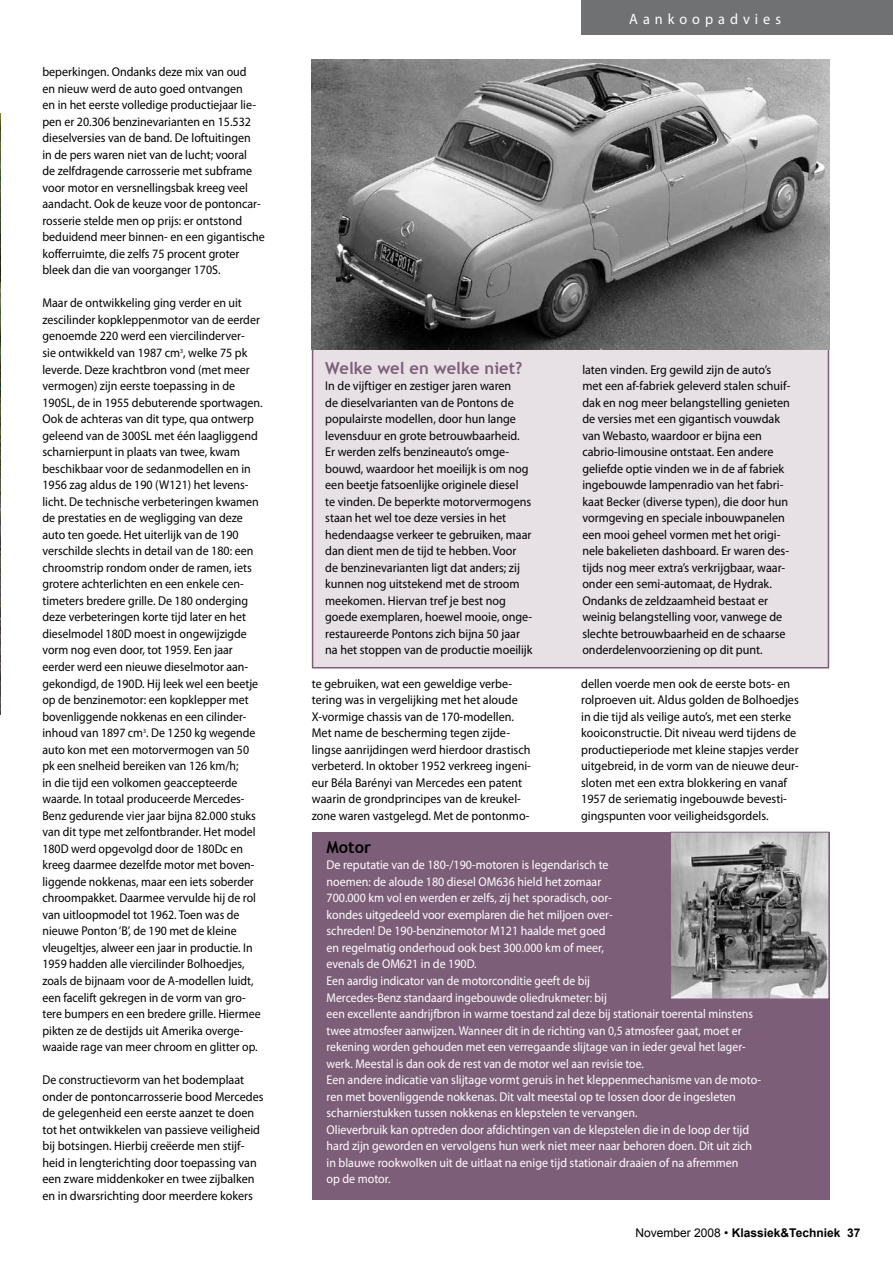
<style>
.page{position:relative;width:893px;height:1263px;background:#fff}
.page>*{position:absolute;margin:0;border:0;box-sizing:border-box;transform-origin:0 0}
.t1{font:700 16.5px "Trebuchet MS";color:#7d5e78}
.t2{font:700 16.5px "Trebuchet MS";color:#000}
.t3{font:15px "Myriad Pro";letter-spacing:.35em;color:#fff;scale:.95 1}
.t4{font:12.75px/16.5px "Myriad Pro";color:#000;scale:.94 1}
.t5{font:12.75px/16.5px "Myriad Pro";color:#000;scale:.95 1}
.t6{font:12.75px/16.5px "Myriad Pro";color:#fff;scale:.94 1}
.t7{font:12.75px/16.5px "Myriad Pro";color:#000;scale:.93 1}
.t8{font:700 12px "Arial";color:#000}
.s1{font-weight:400}
</style>
<div class="page">
<img style="left:0;top:114px;width:1px;height:600px">
<div style="left:312px;top:60px;width:517px;height:608px;background:#e7e0e5;border:2px solid #7d5e78"></div>
<img style="left:312px;top:60px;width:517px;height:289px">
<div style="left:312px;top:832px;width:517px;height:367px;background:#7d5e78"></div>
<img style="left:672px;top:834px;width:155px;height:163px">
<div style="left:670px;top:832px;width:159px;height:167px;border:1px solid #7d5e78"></div>
<div style="left:581px;top:0;width:312px;height:34px;background:#707173"></div>
<p class="t4" style="left:42px;top:63px;width:238px">beperkingen. Ondanks deze mix van oud<br>en nieuw werd de auto goed ontvangen<br>en in het eerste volledige productiejaar lie&shy;pen er 20.306 benzinevarianten en 15.532 dieselversies van de band. De loftuitingen<br>in de pers waren niet van de lucht; vooral<br>de zelfdragende carrosserie met subframe voor motor en versnellingsbak kreeg veel aandacht. Ook de keuze voor de pontoncar&shy;rosserie stelde men op prijs: er ontstond beduidend meer binnen- en een gigantische kofferruimte, die zelfs 75 procent groter bleek dan die van voorganger 170S.</p>
<p class="t4" style="left:42px;top:295px;width:236px">Maar de ontwikkeling ging verder en uit zescilinder kopkleppenmotor van de eerder genoemde 220 werd een viercilinderver-<br>sie ontwikkeld van 1987 cm<sup>3</sup>, welke 75 pk leverde. Deze krachtbron vond (met meer vermogen) zijn eerste toepassing in de 190SL, de in 1955 debuterende sportwagen.<br>Ook de achteras van dit type, qua ontwerp geleend van de 300SL met één laagliggend scharnierpunt in plaats van twee, kwam beschikbaar voor de sedanmodellen en in 1956 zag aldus de 190 (W121) het levens&shy;licht. De technische verbeteringen kwamen de prestaties en de wegligging van deze auto ten goede. Het uiterlijk van de 190 verschilde slechts in detail van de 180: een chroomstrip rondom onder de ramen, iets grotere achterlichten en een enkele cen&shy;timeters bredere grille. De 180 onderging deze verbeteringen korte tijd later en het dieselmodel 180D moest in ongewijzigde vorm nog even door, tot 1959. Een jaar eerder werd een nieuwe dieselmotor aan&shy;gekondigd, de 190D. Hij leek wel een beetje op de benzinemotor: een kopklepper met bovenliggende nokkenas en een cilinder&shy;inhoud van 1897 cm<sup>3</sup>. De 1250 kg wegende auto kon met een motorvermogen van 50 pk een snelheid bereiken van 126 km/h;<br>in die tijd een volkomen geaccepteerde waarde. In totaal produceerde Mercedes-Benz gedurende vier jaar bijna 82.000 stuks van dit type met zelfontbrander. Het model 180D werd opgevolgd door de 180Dc en kreeg daarmee dezelfde motor met boven&shy;liggende nokkenas, maar een iets soberder chroompakket. Daarmee vervulde hij de rol van uitloopmodel tot 1962. Toen was de nieuwe Ponton ‘B’, de 190 met de kleine vleugeltjes, alweer een jaar in productie. In 1959 hadden alle viercilinder Bolhoedjes, zoals de bijnaam voor de A-modellen luidt, een facelift gekregen in de vorm van gro&shy;tere bumpers en een bredere grille. Hiermee pikten ze de destijds uit Amerika overge&shy;waaide rage van meer chroom en glitter op.</p>
<p class="t7" style="left:42px;top:1071px;width:239px">De constructievorm van het bodemplaat onder de pontoncarrosserie bood Mercedes de gelegenheid een eerste aanzet te doen tot het ontwikkelen van passieve veiligheid bij botsingen. Hierbij creëerde men stijf&shy;heid in lengterichting door toepassing van een zware middenkoker en twee zijbalken en in dwarsrichting door meerdere kokers</p>
<p class="t3" style="left:629px;top:10px;width:161px">Aankoopadvies</p>
<p class="t1" style="left:325px;top:357px;width:199px">Welke wel en welke niet?</p>
<p class="t5" style="left:325px;top:377px;width:220px">In de vijftiger en zestiger jaren waren<br>de dieselvarianten van de Pontons de populairste modellen, door hun lange levensduur en grote betrouwbaarheid.<br>Er werden zelfs benzineauto’s omge&shy;bouwd, waardoor het moeilijk is om nog een beetje fatsoenlijke originele diesel<br>te vinden. De beperkte motorvermogens staan het wel toe deze versies in het hedendaagse verkeer te gebruiken, maar dan dient men de tijd te hebben. Voor de benzinevarianten ligt dat anders; zij kunnen nog uitstekend met de stroom meekomen. Hiervan tref je best nog goede exemplaren, hoewel mooie, onge&shy;restaureerde Pontons zich bijna 50 jaar na het stoppen van de productie moeilijk</p>
<p class="t5" style="left:582px;top:361px;width:220px">laten vinden. Erg gewild zijn de auto’s met een af-fabriek geleverd stalen schuif&shy;dak en nog meer belangstelling genieten de versies met een gigantisch vouwdak van Webasto, waardoor er bijna een cabrio-limousine ontstaat. Een andere geliefde optie vinden we in de af fabriek ingebouwde lampenradio van het fabri&shy;kaat Becker (diverse typen), die door hun vormgeving en speciale inbouwpanelen een mooi geheel vormen met het origi&shy;nele bakelieten dashboard. Er waren des&shy;tijds nog meer extra’s verkrijgbaar, waar&shy;onder een semi-automaat, de Hydrak.<br>Ondanks de zeldzaamheid bestaat er weinig belangstelling voor, vanwege de slechte betrouwbaarheid en de schaarse onderdelenvoorziening op dit punt.</p>
<p class="t5" style="left:312px;top:675px;width:232px">te gebruiken, wat een geweldige verbe&shy;tering was in vergelijking met het aloude X-vormige chassis van de 170-modellen.<br>Met name de bescherming tegen zijde&shy;lingse aanrijdingen werd hierdoor drastisch verbeterd. In oktober 1952 verkreeg ingeni&shy;eur Béla Barényi van Mercedes een patent waarin de grondprincipes van de kreukel&shy;zone waren vastgelegd. Met de pontonmo-</p>
<p class="t5" style="left:581px;top:675px;width:231px">dellen voerde men ook de eerste bots- en rolproeven uit. Aldus golden de Bolhoedjes in die tijd als veilige auto’s, met een sterke kooiconstructie. Dit niveau werd tijdens de productieperiode met kleine stapjes verder uitgebreid, in de vorm van de nieuwe deur&shy;sloten met een extra blokkering en vanaf 1957 de seriematig ingebouwde bevesti&shy;gingspunten voor veiligheidsgordels.</p>
<p class="t2" style="left:327px;top:836px;width:46px">Motor</p>
<p class="t6" style="left:327px;top:856px;width:464px">De reputatie van de 180-/190-motoren is legendarisch te<br>noemen: de aloude 180 diesel OM636 hield het zomaar<br>700.000 km vol en werden er zelfs, zij het sporadisch, oor-<br>kondes uitgedeeld voor exemplaren die het miljoen over-<br>schreden! De 190-benzinemotor M121 haalde met goed<br>en regelmatig onderhoud ook best 300.000 km of meer,<br>evenals de OM621 in de 190D.<br>Een aardig indicator van de motorconditie geeft de bij<br>Mercedes-Benz standaard ingebouwde oliedrukmeter: bij<br>een excellente aandrijfbron in warme toestand zal deze bij stationair toerental minstens twee atmosfeer aanwijzen. Wanneer dit in de richting van 0,5 atmosfeer gaat, moet er rekening worden gehouden met een verregaande slijtage van in ieder geval het lager&shy;werk. Meestal is dan ook de rest van de motor wel aan revisie toe.<br>Een andere indicatie van slijtage vormt geruis in het kleppenmechanisme van de moto&shy;ren met bovenliggende nokkenas. Dit valt meestal op te lossen door de ingesleten scharnierstukken tussen nokkenas en klepstelen te vervangen.<br>Olieverbruik kan optreden door afdichtingen van de klepstelen die in de loop der tijd hard zijn geworden en vervolgens hun werk niet meer naar behoren doen. Dit uit zich in blauwe rookwolken uit de uitlaat na enige tijd stationair draaien of na afremmen<br>op de motor.</p>
<p class="t8" style="left:636px;top:1225px;width:226px"><span class="s1">November 2008 •</span> Klassiek&amp;Techniek 37</p>
</div>
